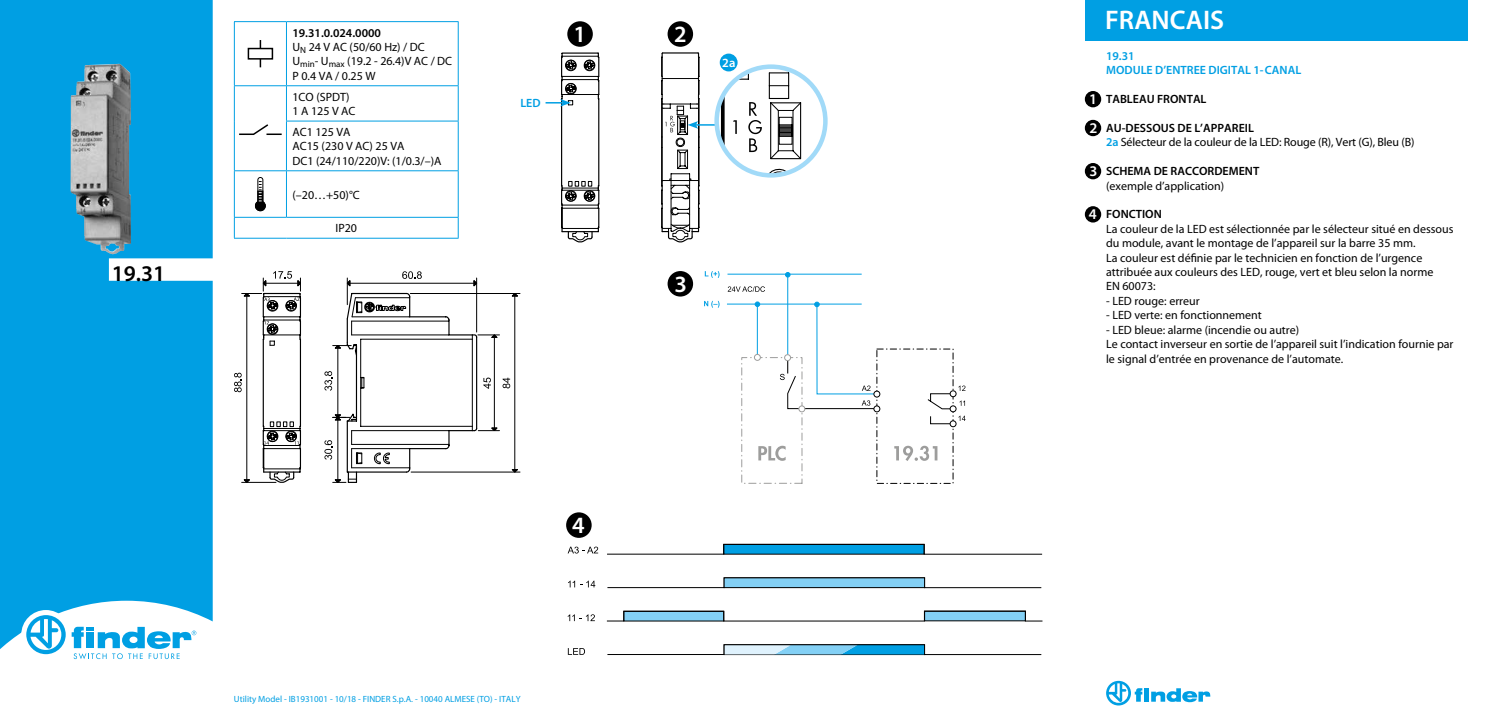
<style>
.page{position:relative;width:1489px;height:723px;background:#fff}
.page>*{position:absolute;margin:0;border:0;box-sizing:border-box;transform-origin:0 0}
.t1{font:600 27px "Myriad Pro";color:#fff}
.t2{font:600 23.4px "Myriad Pro";color:#fff}
.t3{font:600 22.5px "Myriad Pro";color:#000}
.t4{font:600 14.85px/28.8px "Myriad Pro";color:#fff}
.t5{font:600 12.6px "Myriad Pro";color:#fff}
.t6{font:12px/14.4px "Myriad Pro";color:#000}
.t7{font:600 12px "Myriad Pro";color:#000}
.t8{font:600 12px/14.4px "Myriad Pro";color:#009fe3}
.t9{font:9px "Myriad Pro";color:#009fe3}
.s1{font-weight:600}
.s2{font-weight:600;color:#009fe3}
</style>
<div class="page">
<div style="left:0;top:0;width:213px;height:649px;background:#009fe3"></div>
<div style="left:21px;top:610px;width:49px;height:49px;background:#fff;border-radius:50%"></div>
<svg style="left:26px;top:615px;width:40px;height:39px"></svg>
<svg style="left:72px;top:627px;width:124px;height:32px"></svg>
<img style="left:70px;top:64px;width:61px;height:190px">
<svg style="left:234px;top:271px;width:286px;height:212px"></svg>
<hr style="left:234px;top:21px;width:52px;height:1px;background:#009fe3">
<hr style="left:234px;top:22px;width:1px;height:63px;background:#009fe3">
<hr style="left:286px;top:21px;width:172px;height:1px;background:#009fe3">
<hr style="left:286px;top:22px;width:1px;height:63px;background:#009fe3">
<hr style="left:458px;top:22px;width:1px;height:63px;background:#009fe3">
<hr style="left:234px;top:85px;width:52px;height:1px;background:#009fe3">
<hr style="left:234px;top:86px;width:1px;height:35px;background:#009fe3">
<hr style="left:286px;top:85px;width:172px;height:1px;background:#009fe3">
<hr style="left:286px;top:86px;width:1px;height:35px;background:#009fe3">
<hr style="left:458px;top:86px;width:1px;height:35px;background:#009fe3">
<hr style="left:234px;top:121px;width:1px;height:49px;background:#009fe3">
<hr style="left:286px;top:121px;width:172px;height:1px;background:#009fe3">
<hr style="left:286px;top:121px;width:1px;height:49px;background:#009fe3">
<hr style="left:458px;top:121px;width:1px;height:49px;background:#009fe3">
<hr style="left:234px;top:170px;width:52px;height:1px;background:#009fe3">
<hr style="left:234px;top:171px;width:1px;height:46px;background:#009fe3">
<hr style="left:286px;top:170px;width:172px;height:1px;background:#009fe3">
<hr style="left:286px;top:171px;width:1px;height:46px;background:#009fe3">
<hr style="left:458px;top:171px;width:1px;height:46px;background:#009fe3">
<hr style="left:234px;top:217px;width:52px;height:1px;background:#009fe3">
<svg style="left:234px;top:218px;width:1px;height:20px"></svg>
<hr style="left:286px;top:217px;width:172px;height:1px;background:#009fe3">
<svg style="left:458px;top:218px;width:1px;height:20px"></svg>
<hr style="left:234px;top:238px;width:52px;height:1px;background:#009fe3">
<hr style="left:286px;top:238px;width:172px;height:1px;background:#009fe3">
<svg style="left:260px;top:40px;width:1px;height:27px"></svg>
<div style="left:248px;top:49px;width:24px;height:10px;background:#fff"></div>
<div style="left:248px;top:48px;width:25px;height:12px;border:2px solid #000"></div>
<svg style="left:239px;top:124px;width:43px;height:11px"></svg>
<svg style="left:255px;top:177px;width:11px;height:34px"></svg>
<svg style="left:545px;top:52px;width:54px;height:191px"></svg>
<hr style="left:787px;top:275px;width:1px;height:80px;background:#009fe3">
<svg style="left:785px;top:272px;width:5px;height:5px"></svg>
<svg style="left:704px;top:271px;width:15px;height:7px"></svg>
<svg style="left:704px;top:301px;width:15px;height:7px"></svg>
<hr style="left:727px;top:274px;width:134px;height:1px;background:#009fe3">
<svg style="left:607px;top:577px;width:435px;height:12px"></svg>
<svg style="left:607px;top:544px;width:435px;height:11px"></svg>
<svg style="left:606px;top:610px;width:436px;height:12px"></svg>
<svg style="left:567px;top:547px;width:31px;height:6px"></svg>
<svg style="left:568px;top:581px;width:27px;height:6px"></svg>
<svg style="left:567px;top:614px;width:28px;height:7px"></svg>
<div style="left:724px;top:578px;width:200px;height:9px;background:#83d0f5"></div>
<div style="left:724px;top:578px;width:200px;height:10px;border:1px solid #000"></div>
<svg style="left:607px;top:644px;width:435px;height:11px"></svg>
<svg style="left:568px;top:648px;width:17px;height:7px"></svg>
<hr style="left:695px;top:124px;width:21px;height:2px;background:#009fe3">
<svg style="left:661px;top:52px;width:38px;height:190px"></svg>
<svg style="left:727px;top:286px;width:238px;height:198px"></svg>
<svg style="left:720px;top:67px;width:105px;height:108px"></svg>
<div style="left:714px;top:64px;width:113px;height:114px;border:4px solid #a1daf8;border-radius:50%"></div>
<div style="left:567px;top:21px;width:26px;height:26px;background:#000;border-radius:50%"></div>
<div style="left:719px;top:54px;width:18px;height:17px;background:#009fe3;border-radius:50%"></div>
<div style="left:667px;top:21px;width:26px;height:26px;background:#000;border-radius:50%"></div>
<div style="left:667px;top:271px;width:26px;height:26px;background:#000;border-radius:50%"></div>
<div style="left:566px;top:512px;width:25px;height:26px;background:#000;border-radius:50%"></div>
<svg style="left:1106px;top:681px;width:104px;height:24px"></svg>
<div style="left:1084px;top:91px;width:17px;height:16px;background:#000;border-radius:50%"></div>
<div style="left:1084px;top:120px;width:17px;height:16px;background:#000;border-radius:50%"></div>
<div style="left:1084px;top:163px;width:17px;height:16px;background:#000;border-radius:50%"></div>
<div style="left:1084px;top:206px;width:17px;height:16px;background:#000;border-radius:50%"></div>
<div style="left:1084px;top:0;width:383px;height:40px;background:#009fe3"></div>
<h3 class="t3" style="left:112px;top:259px;width:55px">19.31</h3>
<p class="t6" style="left:292px;top:25px;width:161px"><span class="s1">19.31.0.024.0000<br></span>U<sub>N</sub> 24 V AC (50/60 Hz) / DC<br>U<sub>min</sub>- U<sub>max</sub> (19.2 - 26.4)V AC / DC<br>P 0.4 VA / 0.25 W</p>
<p class="t6" style="left:292px;top:89px;width:65px">1CO (SPDT)<br>1 A 125 V AC</p>
<p class="t6" style="left:292px;top:125px;width:151px">AC1 125 VA<br>AC15 (230 V AC) 25 VA<br>DC1 (24/110/220)V: (1/0.3/–)A</p>
<p class="t6" style="left:292px;top:187px;width:69px">(–20…+50)°C</p>
<p class="t6" style="left:335px;top:221px;width:23px">IP20</p>
<p class="t8" style="left:520px;top:95px;width:22px">LED</p>
<h2 class="t2" style="left:573px;top:19px;width:14px">1</h2>
<h2 class="t2" style="left:572px;top:510px;width:14px">4</h2>
<p class="t9" style="left:234px;top:693px;width:288px">Utility Model - IB1931001 - 10/18 - FINDER S.p.A. - 10040 ALMESE (TO) - ITALY</p>
<h2 class="t2" style="left:674px;top:19px;width:14px">2</h2>
<p class="t5" style="left:722px;top:54px;width:15px">2a</p>
<h2 class="t2" style="left:674px;top:269px;width:14px">3</h2>
<p class="t4" style="left:1088px;top:84px;width:10px">1<br>2</p>
<p class="t4" style="left:1089px;top:156px;width:9px">3</p>
<p class="t4" style="left:1088px;top:200px;width:9px">4</p>
<h1 class="t1" style="left:1105px;top:3px;width:121px">FRANCAIS</h1>
<p class="t8" style="left:1106px;top:48px;width:197px">19.31<br>MODULE D’ENTREE DIGITAL 1-CANAL</p>
<p class="t7" style="left:1106px;top:92px;width:102px">TABLEAU FRONTAL</p>
<p class="t6" style="left:1106px;top:121px;width:310px"><span class="s1">AU-DESSOUS DE L’APPAREIL<br></span><span class="s2">2a</span> Sélecteur de la couleur de la LED: Rouge (R), Vert (G), Bleu (B)</p>
<p class="t7" style="left:1106px;top:164px;width:155px">SCHEMA DE RACCORDEMENT</p>
<p class="t6" style="left:1106px;top:178px;width:120px">(exemple d’application)</p>
<p class="t7" style="left:1106px;top:207px;width:57px">FONCTION</p>
<p class="t6" style="left:1106px;top:221px;width:349px">La couleur de la LED est sélectionnée par le sélecteur situé en dessous du module, avant le montage de l’appareil sur la barre 35 mm.<br>La couleur est définie par le technicien en fonction de l’urgence attribuée aux couleurs des LED, rouge, vert et bleu selon la norme<br>EN 60073:</p>
<p class="t6" style="left:1106px;top:293px;width:95px">- LED rouge: erreur</p>
<p class="t6" style="left:1106px;top:308px;width:157px">- LED verte: en fonctionnement</p>
<p class="t6" style="left:1106px;top:322px;width:349px">- LED bleue: alarme (incendie ou autre)<br>Le contact inverseur en sortie de l’appareil suit l’indication fournie par le signal d’entrée en provenance de l’automate.</p>
</div>
